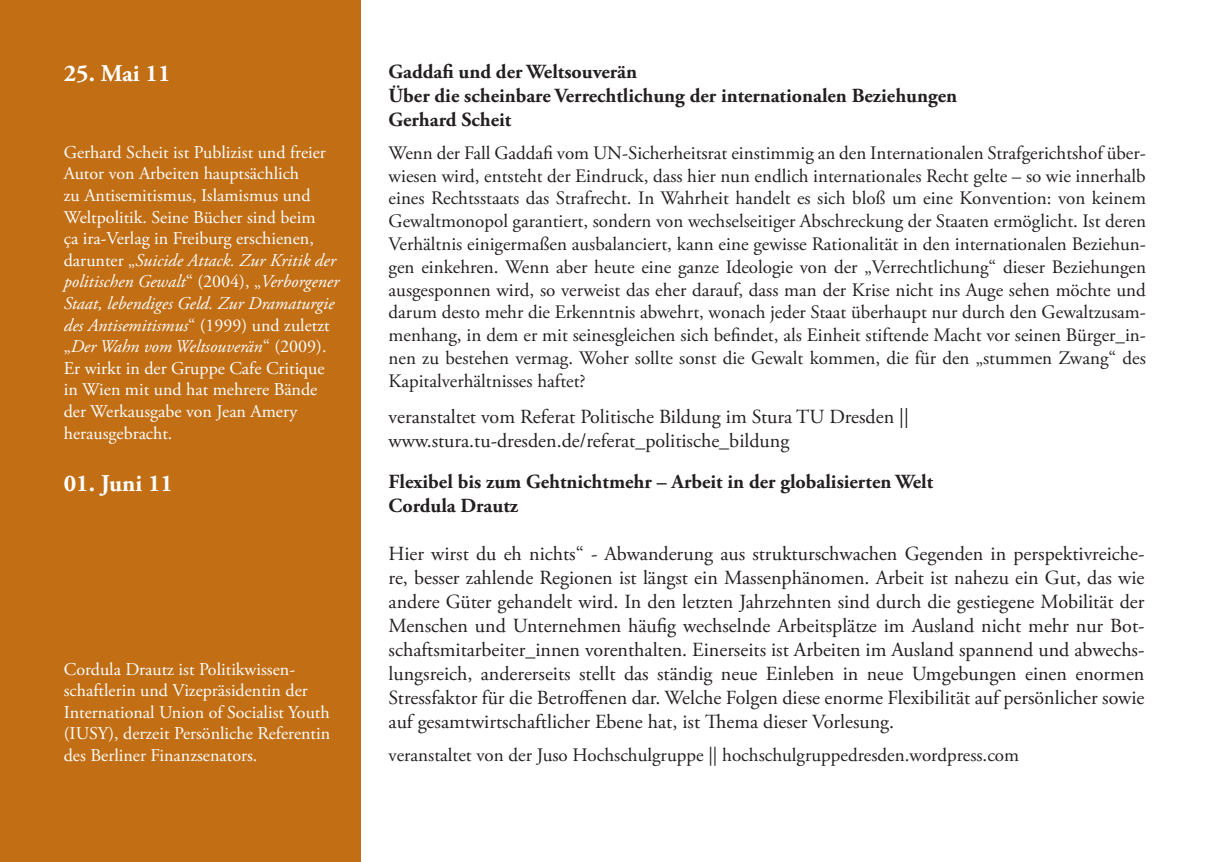
<style>
.page{position:relative;width:1214px;height:862px;background:#fff}
.page>*{position:absolute;margin:0;border:0;box-sizing:border-box;transform-origin:0 0}
.t1{font:700 24px "Adobe Garamond Pro";color:#fff}
.t2{font:20px/24px "Adobe Garamond Pro";color:#231f20}
.t3{font:700 20px/24px "Adobe Garamond Pro";color:#231f20}
.t4{font:19px/22.8px "Adobe Garamond Pro";color:#231f20;text-align:justify}
.t5{font:18px/21.6px "Adobe Garamond Pro";color:#fff}
.s1{font-style:italic}
</style>
<div class="page">
<div style="left:0;top:0;width:360px;height:862px;background:#c16e15"></div>
<p class="t1" style="left:64px;top:59px;width:108px">25. Mai 11</p>
<p class="t5" style="left:64px;top:142px;width:277px">Gerhard Scheit ist Publizist und freier Autor von Arbeiten hauptsächlich<br>zu Antisemitismus, Islamismus und Weltpolitik. Seine Bücher sind beim<br>ça ira-Verlag in Freiburg erschienen, darunter „<span class="s1">Suicide Attack. Zur Kritik der politischen Gewalt</span>“ (2004), „<span class="s1">Verborgener Staat, lebendiges Geld. Zur Dramaturgie des Antisemitismus</span>“ (1999) und zuletzt „<span class="s1">Der Wahn vom Weltsouverän</span>“ (2009).<br>Er wirkt in der Gruppe Cafe Critique in Wien mit und hat mehrere Bände der Werkausgabe von Jean Amery herausgebracht.</p>
<p class="t1" style="left:64px;top:469px;width:111px">01. Juni 11</p>
<p class="t5" style="left:64px;top:659px;width:268px">Cordula Drautz ist Politikwissen&shy;schaftlerin und Vizepräsidentin der International Union of Socialist Youth (IUSY), derzeit Persönliche Referentin des Berliner Finanzsenators.</p>
<p class="t3" style="left:388px;top:60px;width:570px">Gaddafi und der Weltsouverän<br>Über die scheinbare Verrechtlichung der internationalen Beziehungen<br>Gerhard Scheit</p>
<p class="t4" style="left:388px;top:142px;width:758px">Wenn der Fall Gaddafi vom UN-Sicherheitsrat einstimmig an den Internationalen Strafgerichtshof über&shy;wiesen wird, entsteht der Eindruck, dass hier nun endlich internationales Recht gelte – so wie innerhalb eines Rechtsstaats das Strafrecht. In Wahrheit handelt es sich bloß um eine Konvention: von keinem Gewaltmonopol garantiert, sondern von wechselseitiger Abschreckung der Staaten ermöglicht. Ist deren Verhältnis einigermaßen ausbalanciert, kann eine gewisse Rationalität in den internationalen Beziehun&shy;gen einkehren. Wenn aber heute eine ganze Ideologie von der „Verrechtlichung“ dieser Beziehungen ausgesponnen wird, so verweist das eher darauf, dass man der Krise nicht ins Auge sehen möchte und darum desto mehr die Erkenntnis abwehrt, wonach jeder Staat überhaupt nur durch den Gewaltzusam&shy;menhang, in dem er mit seinesgleichen sich befindet, als Einheit stiftende Macht vor seinen Bürger_in&shy;nen zu bestehen vermag. Woher sollte sonst die Gewalt kommen, die für den „stummen Zwang“ des Kapitalverhältnisses haftet?</p>
<p class="t2" style="left:388px;top:405px;width:521px">veranstaltet vom Referat Politische Bildung im Stura TU Dresden || www.stura.tu-dresden.de/referat_politische_bildung</p>
<p class="t3" style="left:388px;top:470px;width:546px">Flexibel bis zum Gehtnichtmehr – Arbeit in der globalisierten Welt<br>Cordula Drautz</p>
<p class="t2" style="left:388px;top:542px;width:757px;text-align:justify">Hier wirst du eh nichts“ - Abwanderung aus strukturschwachen Gegenden in perspektivreiche&shy;re, besser zahlende Regionen ist längst ein Massenphänomen. Arbeit ist nahezu ein Gut, das wie andere Güter gehandelt wird. In den letzten Jahrzehnten sind durch die gestiegene Mobilität der Menschen und Unternehmen häufig wechselnde Arbeitsplätze im Ausland nicht mehr nur Bot&shy;schaftsmitarbeiter_innen vorenthalten. Einerseits ist Arbeiten im Ausland spannend und abwechs&shy;lungsreich, andererseits stellt das ständig neue Einleben in neue Umgebungen einen enormen Stressfaktor für die Betroffenen dar. Welche Folgen diese enorme Flexibilität auf persönlicher sowie auf gesamtwirtschaftlicher Ebene hat, ist Thema dieser Vorlesung.</p>
<p class="t4" style="left:388px;top:744px;width:632px">veranstaltet von der Juso Hochschulgruppe || hochschulgruppedresden.wordpress.com</p>
</div>
